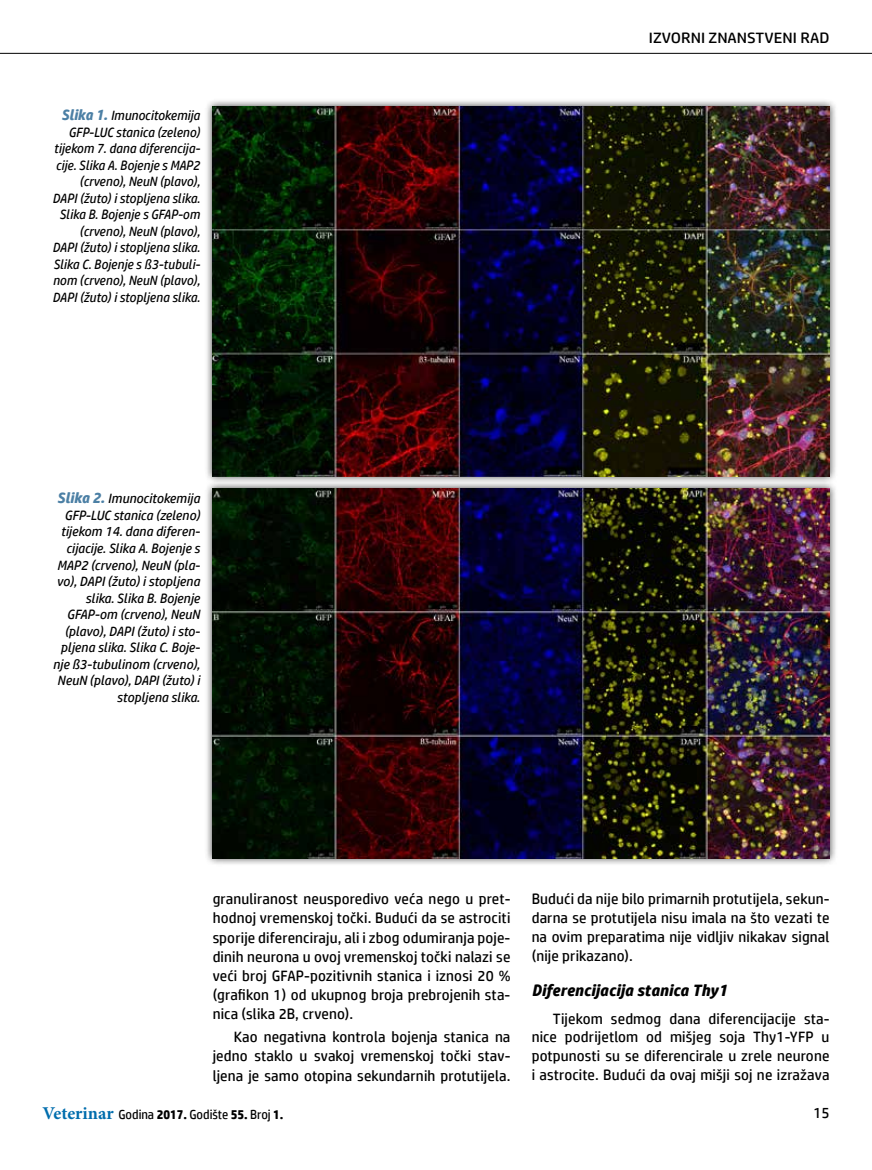
<style>
.page{position:relative;width:872px;height:1170px;background:#fff}
.page>*{position:absolute;margin:0;border:0;box-sizing:border-box;transform-origin:0 0}
.t1{font:italic 700 16.5px "HP Simplified";color:#000}
.t2{font:15px/19px "HP Simplified";letter-spacing:.01em;color:#000;text-align:justify}
.t3{font:15px "HP Simplified";letter-spacing:.01em;color:#000;scale:1.12 1}
.t4{font:italic 13.5px/16.5px "HP Simplified";color:#000;text-align:right}
.t5{font:13.05px "HP Simplified";color:#000;scale:.95 1}
.s1{font-weight:700;font-size:15px;color:#4c80a5}
.s2{font-family:"Minion Pro";font-weight:700;font-size:18px;color:#006dad}
.s3{font-weight:700}
</style>
<div class="page">
<div style="left:204px;top:98px;width:633px;height:386px;background:#000;opacity:.75"></div>
<img style="left:213px;top:106px;width:616px;height:370px">
<div style="left:204px;top:480px;width:633px;height:386px;background:#000;opacity:.75"></div>
<img style="left:213px;top:488px;width:616px;height:370px">
<hr style="left:0;top:53px;width:872px;height:1px;background:#000">
<p class="t4" style="left:53px;top:107px;width:149px"><span class="s1">Slika 1.</span> Imunocitokemija<br>GFP-LUC stanica (zeleno) tijekom 7. dana diferencija&shy;cije. Slika A. Bojenje s MAP2 (crveno), NeuN (plavo),<br>DAPI (žuto) i stopljena slika.<br>Slika B. Bojenje s GFAP-om (crveno), NeuN (plavo),<br>DAPI (žuto) i stopljena slika.<br>Slika C. Bojenje s ß3-tubuli&shy;nom (crveno), NeuN (plavo),<br>DAPI (žuto) i stopljena slika.</p>
<p class="t4" style="left:53px;top:490px;width:149px"><span class="s1">Slika 2.</span> Imunocitokemija<br>GFP-LUC stanica (zeleno) tijekom 14. dana diferen&shy;cijacije. Slika A. Bojenje s<br>MAP2 (crveno), NeuN (pla&shy;vo), DAPI (žuto) i stopljena slika. Slika B. Bojenje<br>GFAP-om (crveno), NeuN (plavo), DAPI (žuto) i sto&shy;pljena slika. Slika C. Boje&shy;nje ß3-tubulinom (crveno),<br>NeuN (plavo), DAPI (žuto) i stopljena slika.</p>
<p class="t3" style="left:649px;top:29px;width:163px">IZVORNI ZNANSTVENI RAD</p>
<p class="t2" style="left:213px;top:889px;width:299px">granuliranost neusporedivo veća nego u pret&shy;hodnoj vremenskoj točki. Budući da se astrociti sporije diferenciraju, ali i zbog odumiranja poje&shy;dinih neurona u ovoj vremenskoj točki nalazi se veći broj GFAP-pozitivnih stanica i iznosi 20 % (grafikon 1) od ukupnog broja prebrojenih sta&shy;nica (slika 2B, crveno).</p>
<p class="t2" style="left:213px;top:1027px;width:299px;text-indent:21px">Kao negativna kontrola bojenja stanica na jedno staklo u svakoj vremenskoj točki stav&shy;ljena je samo otopina sekundarnih protutijela.</p>
<p class="t2" style="left:531px;top:889px;width:299px">Budući da nije bilo primarnih protutijela, sekun&shy;darna se protutijela nisu imala na što vezati te na ovim preparatima nije vidljiv nikakav signal (nije prikazano).</p>
<p class="t1" style="left:531px;top:980px;width:197px">Diferencijacija stanica Thy1</p>
<p class="t2" style="left:532px;top:1008px;width:299px;text-indent:21px">Tijekom sedmog dana diferencijacije sta&shy;nice podrijetlom od mišjeg soja Thy1-YFP u potpunosti su se diferencirale u zrele neurone i astrocite. Budući da ovaj mišji soj ne izražava</p>
<p class="t5" style="left:43px;top:1107px;width:255px"><span class="s2">Veterinar</span> Godina <span class="s3">2017.</span> Godište <span class="s3">55.</span> Broj <span class="s3">1.</span></p>
<p class="t2" style="left:813px;top:1103px;width:18px">15</p>
</div>
